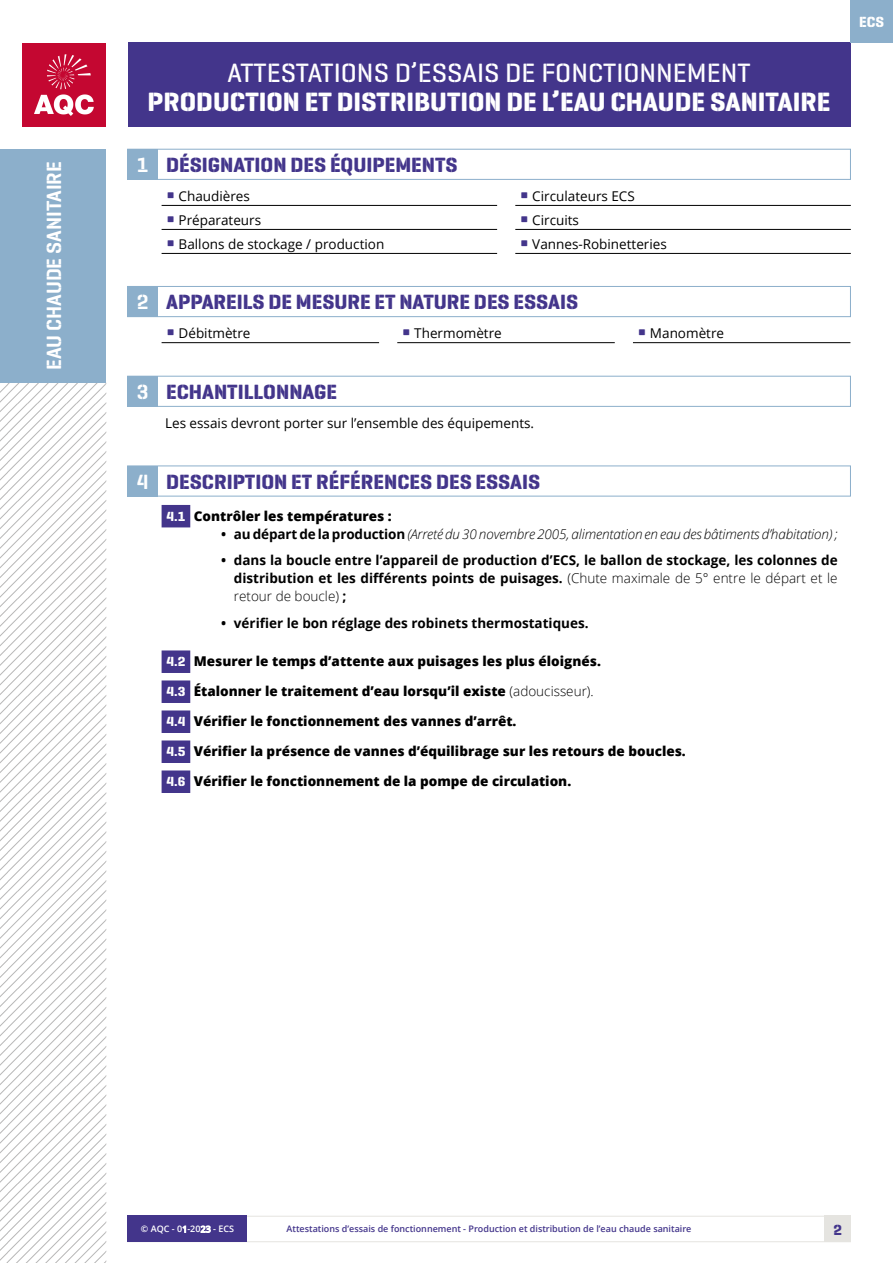
<style>
.page{position:relative;width:893px;height:1263px;background:#fff}
.page>*{position:absolute;margin:0;border:0;box-sizing:border-box;transform-origin:0 0}
.t1{font:700 27px "Geogrotesque Stencil A";color:#fff}
.t2{font:500 27px "Geogrotesque Stencil A";color:#fff}
.t3{font:700 21px "Geogrotesque Stencil A";color:#43358b}
.t4{font:600 21px "Geogrotesque Stencil A";color:#fff}
.t5{font:600 21px "Geogrotesque Stencil B";color:#fff}
.t6{font:700 15px "Geogrotesque Stencil A";color:#fff}
.t7{font:700 15px "Geogrotesque Stencil A";color:#43358b}
.t8{font:800 13.5px "Open Sans";color:#000}
.t9{font:700 13.5px/18px "Open Sans";color:#000;text-align:justify}
.t10{font:13.5px/24px "Open Sans";color:#000}
.t11{font:italic 300 13.5px "Open Sans";letter-spacing:-.01em;color:#000}
.t12{font:600 9px "Open Sans";color:#43358b}
.t13{font:600 9px "Open Sans";color:#fff}
.s1{font-family:"Geogrotesque Stencil A";font-weight:700;font-size:24px;color:#43358b}
.s2{font-family:"Geogrotesque Stencil A";font-weight:700;color:#fff}
.s3{font-weight:700;font-style:normal}
.s4{font-weight:300}
</style>
<div class="page">
<div style="left:128px;top:43px;width:722px;height:84px;background:#43358b"></div>
<svg style="left:0;top:382px;width:106px;height:881px"></svg>
<div style="left:850px;top:0;width:43px;height:43px;background:#8cafcb"></div>
<div style="left:0;top:149px;width:106px;height:233px;background:#8cafcb"></div>
<div style="left:127px;top:1216px;width:724px;height:26px;border:1px solid #e5e4e0"></div>
<div style="left:127px;top:1216px;width:120px;height:26px;background:#43358b"></div>
<div style="left:825px;top:1216px;width:26px;height:26px;background:#e5e4e0"></div>
<div style="left:127px;top:149px;width:724px;height:31px;border:1px solid #8cafcb"></div>
<div style="left:127px;top:286px;width:724px;height:31px;border:1px solid #8cafcb"></div>
<div style="left:127px;top:376px;width:724px;height:31px;border:1px solid #8cafcb"></div>
<hr style="left:162px;top:205px;width:335px;height:1px;background:#000">
<hr style="left:162px;top:229px;width:335px;height:1px;background:#000">
<hr style="left:162px;top:253px;width:335px;height:1px;background:#000">
<hr style="left:515px;top:205px;width:336px;height:1px;background:#000">
<hr style="left:515px;top:229px;width:336px;height:1px;background:#000">
<hr style="left:515px;top:253px;width:336px;height:1px;background:#000">
<hr style="left:162px;top:342px;width:217px;height:1px;background:#000">
<hr style="left:397px;top:342px;width:218px;height:1px;background:#000">
<hr style="left:633px;top:342px;width:217px;height:1px;background:#000">
<div style="left:162px;top:505px;width:28px;height:22px;background:#43358b"></div>
<div style="left:162px;top:650px;width:28px;height:23px;background:#43358b"></div>
<div style="left:162px;top:680px;width:28px;height:23px;background:#43358b"></div>
<div style="left:162px;top:710px;width:28px;height:23px;background:#43358b"></div>
<div style="left:162px;top:740px;width:28px;height:23px;background:#43358b"></div>
<div style="left:162px;top:770px;width:28px;height:23px;background:#43358b"></div>
<div style="left:127px;top:149px;width:31px;height:31px;background:#8cafcb"></div>
<div style="left:127px;top:286px;width:31px;height:31px;background:#8cafcb"></div>
<div style="left:127px;top:376px;width:31px;height:31px;background:#8cafcb"></div>
<div style="left:127px;top:465px;width:31px;height:31px;background:#8cafcb"></div>
<img style="left:23px;top:44px;width:83px;height:83px">
<h2 class="t4" style="left:41px;top:370px;width:210px;rotate:-90deg">EAU CHAUDE SANITAIRE</h2>
<h1 class="t2" style="left:227px;top:56px;width:525px">ATTESTATIONS D’ESSAIS DE FONCTIONNEMENT</h1>
<h1 class="t1" style="left:148px;top:85px;width:684px">PRODUCTION ET DISTRIBUTION DE L’EAU CHAUDE SANITAIRE</h1>
<h2 class="t5" style="left:137px;top:152px;width:13px">1</h2>
<h2 class="t3" style="left:166px;top:152px;width:293px">DÉSIGNATION DES ÉQUIPEMENTS</h2>
<p class="t10" style="left:166px;top:184px;width:220px"><span class="s1">Δ</span> Chaudières<br><span class="s1">Δ</span> Préparateurs<br><span class="s1">Δ</span> Ballons de stockage / production</p>
<p class="t10" style="left:520px;top:184px;width:149px"><span class="s1">Δ</span> Circulateurs ECS<br><span class="s1">Δ</span> Circuits<br><span class="s1">Δ</span> Vannes-Robinetteries</p>
<h2 class="t5" style="left:137px;top:289px;width:13px">2</h2>
<h2 class="t3" style="left:166px;top:289px;width:414px">APPAREILS DE MESURE ET NATURE DES ESSAIS</h2>
<p class="t10" style="left:166px;top:321px;width:86px"><span class="s1">Δ</span> Débitmètre</p>
<p class="t10" style="left:401px;top:321px;width:102px"><span class="s1">Δ</span> Thermomètre</p>
<p class="t10" style="left:637px;top:321px;width:88px"><span class="s1">Δ</span> Manomètre</p>
<h2 class="t5" style="left:137px;top:379px;width:13px">3</h2>
<h2 class="t3" style="left:166px;top:379px;width:173px">ECHANTILLONNAGE</h2>
<p class="t10" style="left:165px;top:410px;width:371px">Les essais devront porter sur l’ensemble des équipements.</p>
<h2 class="t5" style="left:137px;top:469px;width:13px">4</h2>
<h2 class="t3" style="left:166px;top:469px;width:376px">DESCRIPTION ET RÉFÉRENCES DES ESSAIS</h2>
<p class="t8" style="left:166px;top:505px;width:227px"><span class="s2">4.1</span> Contrôler les températures :</p>
<p class="t11" style="left:221px;top:524px;width:618px"><span class="s3">• au départ de la production</span> (Arreté du 30 novembre 2005, alimentation en eau des bâtiments d’habitation) ;</p>
<p class="t9" style="left:234px;top:551px;width:605px;text-indent:-13px">• dans la boucle entre l’appareil de production d’ECS, le ballon de stockage, les colonnes de distribution et les différents points de puisages. <span class="s4">(Chute maximale de 5° entre le départ et le retour de boucle)</span> ;</p>
<p class="t9" style="left:221px;top:613px;width:369px">• vérifier le bon réglage des robinets thermostatiques.</p>
<p class="t8" style="left:166px;top:651px;width:436px"><span class="s2">4.2</span> Mesurer le temps d’attente aux puisages les plus éloignés.</p>
<p class="t8" style="left:166px;top:681px;width:429px"><span class="s2">4.3</span> Étalonner le traitement d’eau lorsqu’il existe <span class="s4">(adoucisseur).</span></p>
<p class="t8" style="left:166px;top:711px;width:351px"><span class="s2">4.4</span> Vérifier le fonctionnement des vannes d’arrêt.</p>
<p class="t8" style="left:166px;top:741px;width:521px"><span class="s2">4.5</span> Vérifier la présence de vannes d’équilibrage sur les retours de boucles.</p>
<p class="t8" style="left:166px;top:771px;width:406px"><span class="s2">4.6</span> Vérifier le fonctionnement de la pompe de circulation.</p>
<p class="t6" style="left:859px;top:12px;width:26px">ECS</p>
<p class="t13" style="left:141px;top:1223px;width:95px">© AQC - 01-2023 - ECS</p>
<p class="t12" style="left:287px;top:1223px;width:406px">Attestations d’essais de fonctionnement - Production et distribution de l’eau chaude sanitaire</p>
<p class="t7" style="left:833px;top:1220px;width:10px">2</p>
</div>
